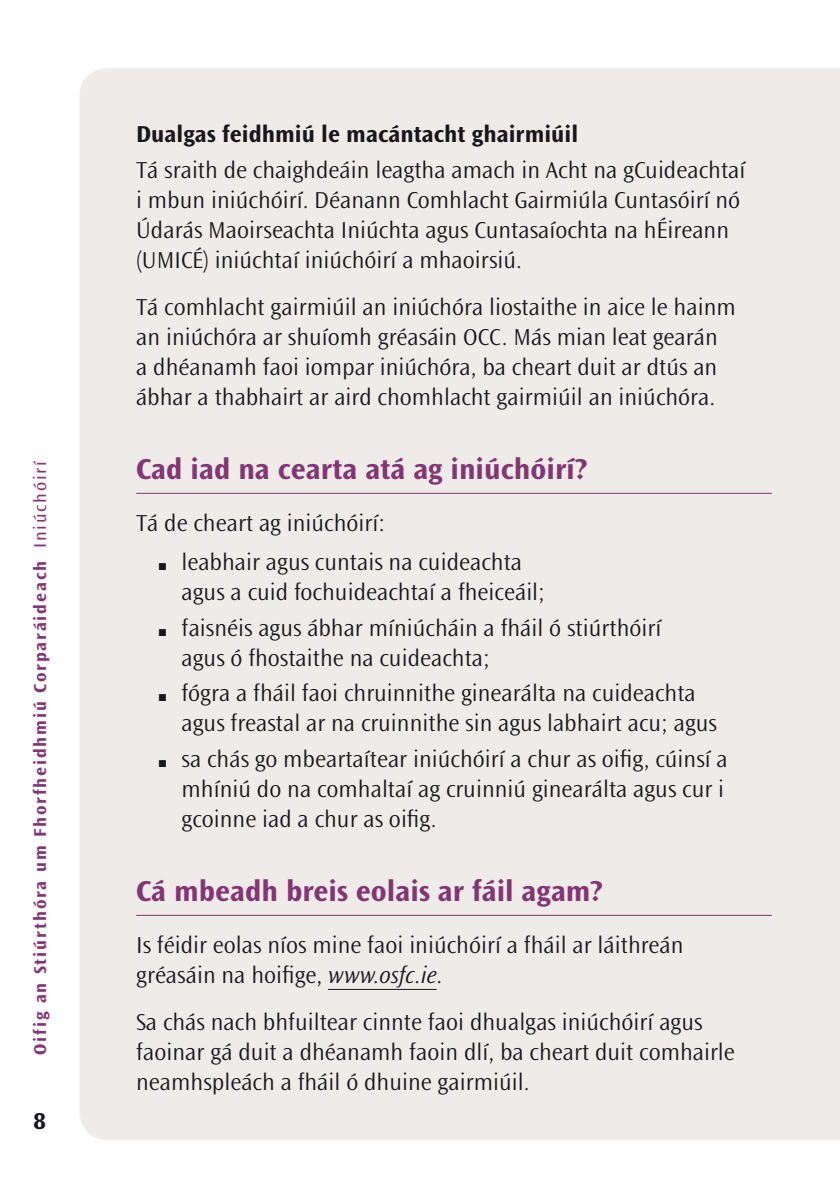
<style>
.page{position:relative;width:840px;height:1191px;background:#fff}
.page>*{position:absolute;margin:0;border:0;box-sizing:border-box;transform-origin:0 0}
.Head_0{font:700 30px "Ocean Sans Std";color:#823673}
.Bodytext__3{font:300 24px/30px "Ocean Sans Std";color:#1a171c}
.Head_00{font:700 24px "Ocean Sans Std";color:#1a171c}
.Bodytext__1{font:300 24px "Ocean Sans Std";color:#1a171c}
.t1{font:700 18px "Ocean Sans Std";letter-spacing:.1em;color:#823673}
.s1{font-weight:400}
.s2{font-style:italic}
</style>
<div class="page">
<svg style="left:839px;top:68px;width:1px;height:1072px"></svg>
<div style="left:79px;top:68px;width:760px;height:1072px;background:#eeebe9"></div>
<hr style="left:136px;top:493px;width:635px;height:1px;background:#823673">
<hr style="left:136px;top:915px;width:635px;height:1px;background:#823673">
<hr style="left:328px;top:989px;width:108px;height:1px;background:#1a171c">
<p class="t1" style="left:30px;top:1054px;width:595px;rotate:-90deg">Oifig an Stiúrthóra um Fhorfheidhmiú Corparáideach <span class="s1">Iniúchóirí</span></p>
<p class="Head_00" style="left:33px;top:1107px;width:14px">8</p>
<p class="Head_00" style="left:136px;top:121px;width:443px">Dualgas feidhmiú le macántacht ghairmiúil</p>
<p class="Bodytext__3" style="left:136px;top:155px;width:610px">Tá sraith de chaighdeáin leagtha amach in Acht na gCuideachtaí i mbun iniúchóirí. Déanann Comhlacht Gairmiúla Cuntasóirí nó Údarás Maoirseachta Iniúchta agus Cuntasaíochta na hÉireann (UMICÉ) iniúchtaí iniúchóirí a mhaoirsiú.</p>
<p class="Bodytext__3" style="left:136px;top:292px;width:600px">Tá comhlacht gairmiúil an iniúchóra liostaithe in aice le hainm an iniúchóra ar shuíomh gréasáin OCC. Más mian leat gearán<br>a dhéanamh faoi iompar iniúchóra, ba cheart duit ar dtús an ábhar a thabhairt ar aird chomhlacht gairmiúil an iniúchóra.</p>
<p class="Head_0" style="left:136px;top:452px;width:452px">Cad iad na cearta atá ag iniúchóirí?</p>
<p class="Bodytext__1" style="left:136px;top:510px;width:250px">Tá de cheart ag iniúchóirí:</p>
<p class="Bodytext__3" style="left:181px;top:547px;width:364px;text-indent:-23px">■ leabhair agus cuntais na cuideachta agus a cuid fochuideachtaí a fheiceáil;</p>
<p class="Bodytext__3" style="left:181px;top:613px;width:481px;text-indent:-23px">■ faisnéis agus ábhar míniúcháin a fháil ó stiúrthóirí agus ó fhostaithe na cuideachta;</p>
<p class="Bodytext__3" style="left:181px;top:678px;width:536px;text-indent:-23px">■ fógra a fháil faoi chruinnithe ginearálta na cuideachta agus freastal ar na cruinnithe sin agus labhairt acu; agus</p>
<p class="Bodytext__3" style="left:181px;top:744px;width:547px;text-indent:-23px">■ sa chás go mbeartaítear iniúchóirí a chur as oifig, cúinsí a mhíniú do na comhaltaí ag cruinniú ginearálta agus cur i gcoinne iad a chur as oifig.</p>
<p class="Head_0" style="left:136px;top:874px;width:468px">Cá mbeadh breis eolais ar fáil agam?</p>
<p class="Bodytext__3" style="left:136px;top:930px;width:548px">Is féidir eolas níos mine faoi iniúchóirí a fháil ar láithreán gréasáin na hoifige, <span class="s2">www.osfc.ie</span>.</p>
<p class="Bodytext__3" style="left:136px;top:1007px;width:600px">Sa chás nach bhfuiltear cinnte faoi dhualgas iniúchóirí agus faoinar gá duit a dhéanamh faoin dlí, ba cheart duit comhairle neamhspleách a fháil ó dhuine gairmiúil.</p>
</div>
